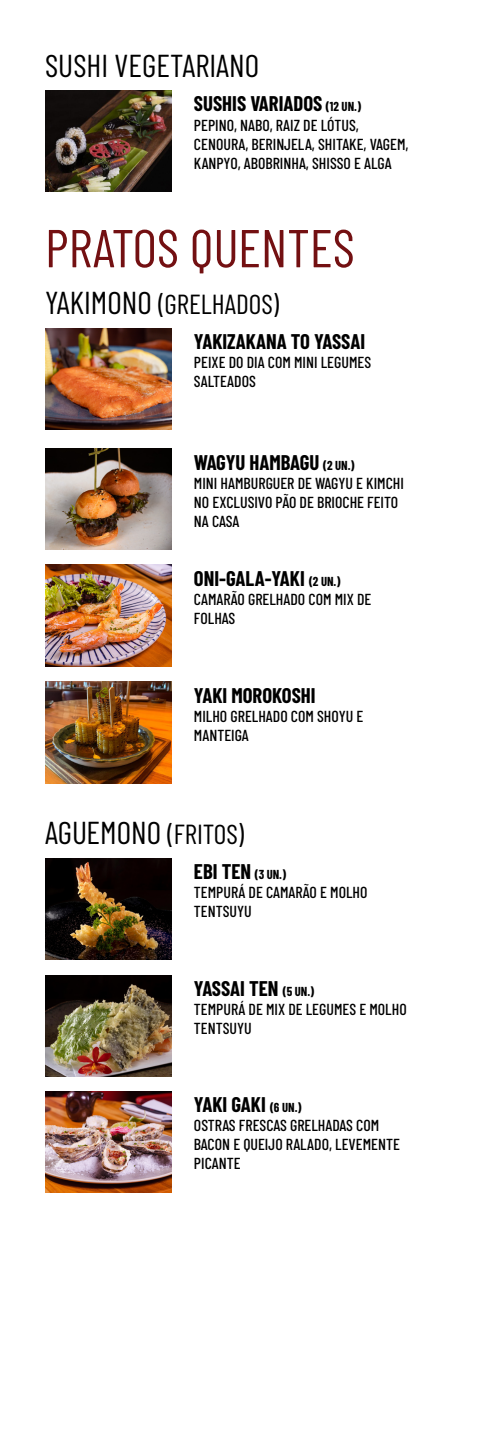
<style>
.page{position:relative;width:497px;height:1453px;background:#fff}
.page>*{position:absolute;margin:0;border:0;box-sizing:border-box;transform-origin:0 0}
.t1{font:53.25px "Barlow Condensed";color:#731012}
.t2{font:31.62px "Barlow Condensed";color:#000}
.t3{font:27.5px "Barlow Condensed";color:#000}
.t4{font:700 20.75px "Barlow Condensed";color:#000}
.t5{font:500 15.88px/19.1px "Barlow Condensed";color:#000}
.s1{font-size:12.75px}
.s2{font-size:31.62px}
.s3{font-size:27.5px}
</style>
<div class="page">
<img style="left:45px;top:565px;width:126px;height:101px">
<img style="left:45px;top:682px;width:126px;height:101px">
<img style="left:45px;top:449px;width:126px;height:101px">
<img style="left:45px;top:328px;width:126px;height:102px">
<img style="left:45px;top:975px;width:126px;height:101px">
<img style="left:45px;top:1091px;width:126px;height:101px">
<img style="left:45px;top:858px;width:126px;height:101px">
<img style="left:45px;top:91px;width:126px;height:101px">
<h2 class="t2" style="left:45px;top:43px;width:215px">SUSHI VEGETARIANO</h2>
<h3 class="t4" style="left:194px;top:89px;width:168px">SUSHIS VARIADOS <span class="s1">(12 UN.)</span></h3>
<p class="t5" style="left:194px;top:114px;width:216px">PEPINO, NABO, RAIZ DE LÓTUS,<br>CENOURA, BERINJELA, SHITAKE, VAGEM,<br>KANPYO, ABOBRINHA, SHISSO E ALGA</p>
<h1 class="t1" style="left:45px;top:210px;width:311px">PRATOS QUENTES</h1>
<h3 class="t3" style="left:45px;top:284px;width:235px"><span class="s2">YAKIMONO</span> (GRELHADOS)</h3>
<h3 class="t4" style="left:194px;top:327px;width:172px">YAKIZAKANA TO YASSAI</h3>
<p class="t5" style="left:194px;top:352px;width:178px">PEIXE DO DIA COM MINI LEGUMES<br>SALTEADOS</p>
<h3 class="t4" style="left:194px;top:447px;width:162px">WAGYU HAMBAGU <span class="s1">(2 UN.)</span></h3>
<p class="t5" style="left:194px;top:472px;width:211px">MINI HAMBURGUER DE WAGYU E KIMCHI<br>NO EXCLUSIVO PÃO DE BRIOCHE FEITO<br>NA CASA</p>
<h3 class="t4" style="left:194px;top:563px;width:148px">ONI-GALA-YAKI <span class="s1">(2 UN.)</span></h3>
<p class="t5" style="left:194px;top:588px;width:179px">CAMARÃO GRELHADO COM MIX DE<br>FOLHAS</p>
<h3 class="t4" style="left:194px;top:680px;width:123px">YAKI MOROKOSHI</h3>
<p class="t5" style="left:194px;top:705px;width:171px">MILHO GRELHADO COM SHOYU E<br>MANTEIGA</p>
<h2 class="t2" style="left:45px;top:810px;width:200px">AGUEMONO <span class="s3">(FRITOS)</span></h2>
<h3 class="t4" style="left:194px;top:857px;width:93px">EBI TEN <span class="s1">(3 UN.)</span></h3>
<p class="t5" style="left:194px;top:882px;width:175px">TEMPURÁ DE CAMARÃO E MOLHO<br>TENTSUYU</p>
<h3 class="t4" style="left:194px;top:974px;width:121px">YASSAI TEN <span class="s1">(5 UN.)</span></h3>
<p class="t5" style="left:194px;top:998px;width:214px">TEMPURÁ DE MIX DE LEGUMES E MOLHO<br>TENTSUYU</p>
<h3 class="t4" style="left:194px;top:1090px;width:109px">YAKI GAKI <span class="s1">(6 UN.)</span></h3>
<p class="t5" style="left:194px;top:1115px;width:207px">OSTRAS FRESCAS GRELHADAS COM<br>BACON E QUEIJO RALADO, LEVEMENTE<br>PICANTE</p>
</div>
